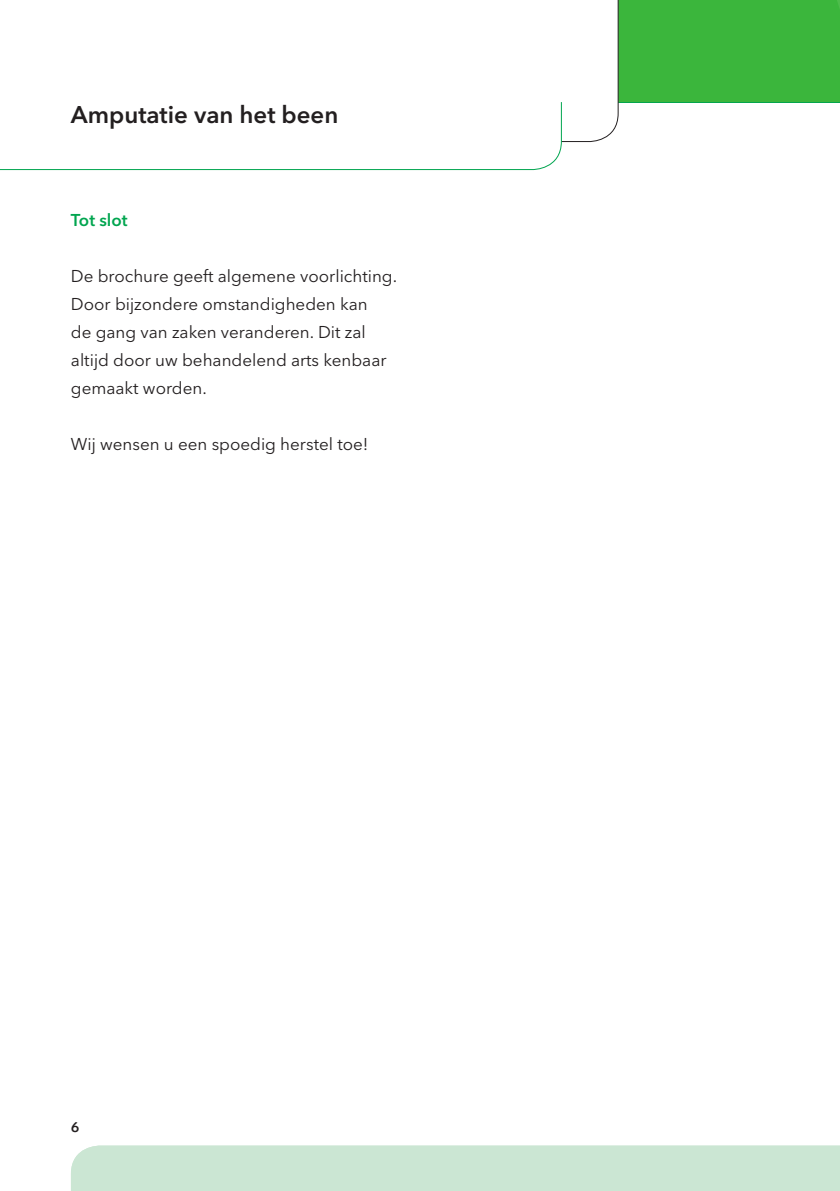
<style>
.page{position:relative;width:840px;height:1191px;background:#fff}
.page>*{position:absolute;margin:0;border:0;box-sizing:border-box;transform-origin:0 0}
.t1{font:600 24px "Avenir Next LT Pro";color:#231f20}
.t2{font:17px/28px "Avenir Next LT Pro";color:#231f20}
.t3{font:600 17px "Avenir Next LT Pro";color:#00a54f}
.t4{font:600 14px "Avenir Next LT Pro";color:#231f20}
</style>
<div class="page">
<div style="left:71px;top:1145px;width:768px;height:46px;background:#cbe6d3"></div>
<svg style="left:0;top:0;width:840px;height:171px"></svg>
<h1 class="t1" style="left:71px;top:99px;width:269px">Amputatie van het been</h1>
<p class="t3" style="left:71px;top:210px;width:58px">Tot slot</p>
<p class="t2" style="left:71px;top:262px;width:327px">De brochure geeft algemene voorlichting.<br>Door bijzondere omstandigheden kan<br>de gang van zaken veranderen. Dit zal altijd door uw behandelend arts kenbaar gemaakt worden.</p>
<p class="t2" style="left:71px;top:430px;width:299px">Wij wensen u een spoedig herstel toe!</p>
<p class="t4" style="left:71px;top:1118px;width:10px">6</p>
</div>
